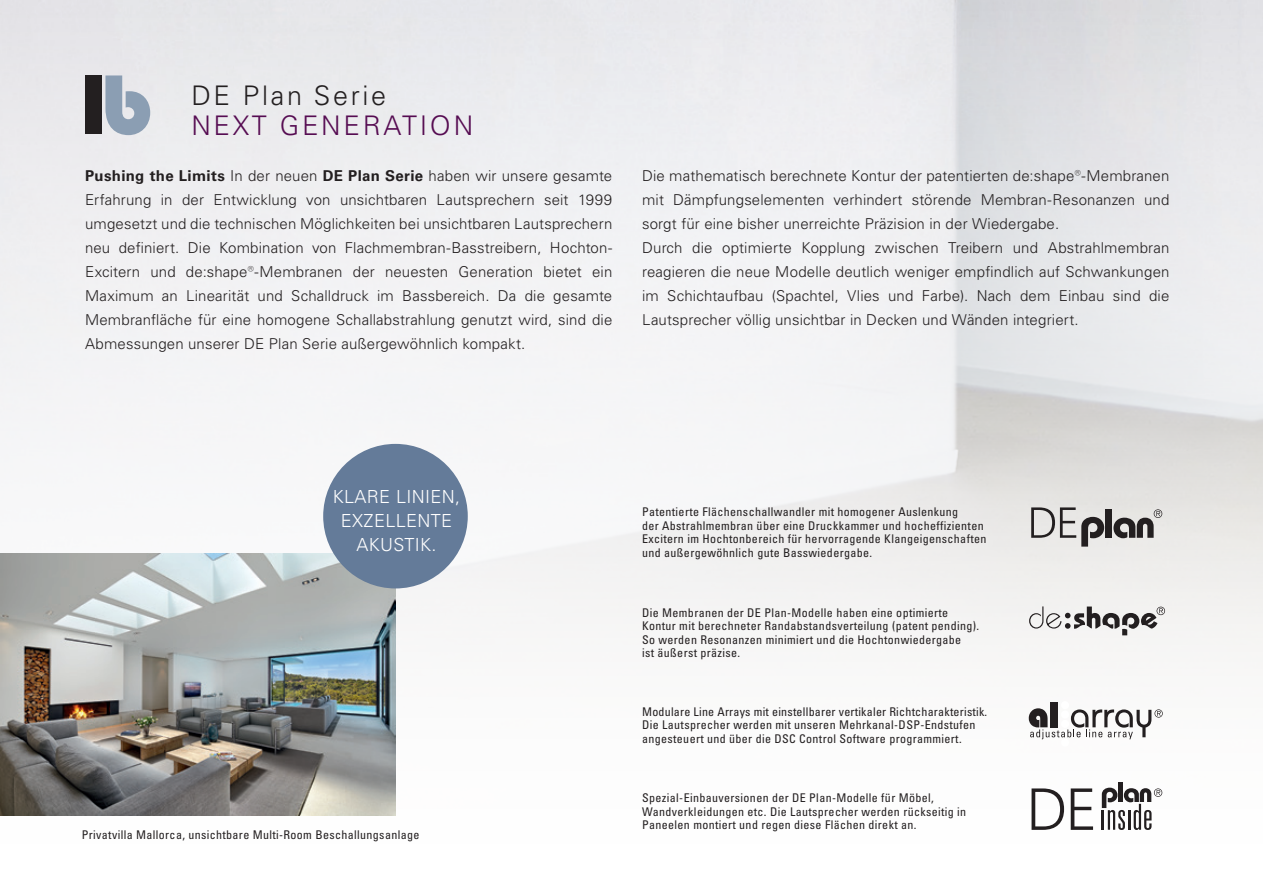
<style>
.page{position:relative;width:1263px;height:893px;background:#fff}
.page>*{position:absolute;margin:0;border:0;box-sizing:border-box;transform-origin:0 0}
.t1{font:300 27px "Univers LT Pro 45";letter-spacing:.1em;color:#560c52}
.t2{font:300 27px "Univers LT Pro 45";letter-spacing:.1em;color:#231f20}
.t3{font:300 18px/24px "Univers LT Pro 45";letter-spacing:.02em;color:#fff;text-align:center}
.t4{font:300 15px/24px "Univers LT Pro 45";letter-spacing:.01em;color:#231f20;text-align:justify}
.t5{font:condensed 12px/13.5px "Univers LT Pro";letter-spacing:.03em;color:#231f20}
.s1{font-family:"Univers LT Pro 65";font-weight:700}
</style>
<div class="page">
<img style="left:0;top:0;width:1263px;height:830px">
<img style="left:0;top:553px;width:395px;height:262px">
<div style="left:85px;top:75px;width:17px;height:59px;background:#231f20"></div>
<svg style="left:105px;top:75px;width:45px;height:60px;background:#acb8c7"></svg>
<div style="left:323px;top:444px;width:145px;height:144px;background:#647b99;border-radius:50%"></div>
<svg style="left:1031px;top:507px;width:73px;height:40px;background:#b2b0af"></svg>
<div style="left:1105px;top:509px;width:7px;height:29px;background:#231f20"></div>
<svg style="left:1113px;top:509px;width:49px;height:29px"></svg>
<div style="left:1050px;top:702px;width:7px;height:25px;background:#231f20"></div>
<div style="left:1061px;top:701px;width:8px;height:8px;background:#fff;border-radius:50%"></div>
<div style="left:1061px;top:738px;width:8px;height:9px;background:#fff;border-radius:50%"></div>
<svg style="left:1029px;top:708px;width:134px;height:31px"></svg>
<svg style="left:1029px;top:606px;width:136px;height:29px"></svg>
<svg style="left:1031px;top:788px;width:33px;height:42px"></svg>
<svg style="left:1071px;top:788px;width:22px;height:42px"></svg>
<div style="left:1118px;top:783px;width:5px;height:19px;background:#231f20"></div>
<svg style="left:1102px;top:788px;width:60px;height:42px"></svg>
<h1 class="t2" style="left:191px;top:77px;width:196px">DE Plan Serie</h1>
<h1 class="t1" style="left:191px;top:107px;width:283px">NEXT GENERATION</h1>
<p class="t4" style="left:85px;top:163px;width:529px"><span class="s1">Pushing the Limits</span> In der neuen <span class="s1">DE Plan Serie</span> haben wir unsere gesamte Erfahrung in der Entwicklung von unsichtbaren Lautsprechern seit 1999 umgesetzt und die technischen Möglichkeiten bei unsichtbaren Lautsprechern neu definiert. Die Kombination von Flachmembran-Basstreibern, Hochton-Excitern und de:shape®-Membranen der neuesten Generation bietet ein Maximum an Linearität und Schalldruck im Bassbereich. Da die gesamte Membranfläche für eine homogene Schallabstrahlung genutzt wird, sind die Abmessungen unserer DE Plan Serie außergewöhnlich kompakt.</p>
<p class="t4" style="left:642px;top:163px;width:529px;text-align:left">Die mathematisch berechnete Kontur der patentierten de:shape®-Membranen mit Dämpfungselementen verhindert störende Membran-Resonanzen und sorgt für eine bisher unerreichte Präzision in der Wiedergabe.<br>Durch die optimierte Kopplung zwischen Treibern und Abstrahlmembran reagieren die neue Modelle deutlich weniger empfindlich auf Schwankungen im Schichtaufbau (Spachtel, Vlies und Farbe). Nach dem Einbau sind die Lautsprecher völlig unsichtbar in Decken und Wänden integriert.</p>
<p class="t3" style="left:333px;top:484px;width:129px">KLARE LINIEN,<br>EXZELLENTE<br>AKUSTIK.</p>
<p class="t5" style="left:82px;top:828px;width:339px">Privatvilla Mallorca, unsichtbare Multi-Room Beschallungsanlage</p>
<p class="t5" style="left:642px;top:505px;width:346px">Patentierte Flächenschallwandler mit homogener Auslenkung<br>der Abstrahlmembran über eine Druckkammer und hocheffizienten Excitern im Hochtonbereich für hervorragende Klangeigenschaften und außergewöhnlich gute Basswiedergabe.</p>
<p class="t5" style="left:642px;top:605px;width:338px">Die Membranen der DE Plan-Modelle haben eine optimierte Kontur mit berechneter Randabstandsverteilung (patent pending).<br>So werden Resonanzen minimiert und die Hochtonwiedergabe<br>ist äußerst präzise.</p>
<p class="t5" style="left:642px;top:705px;width:347px">Modulare Line Arrays mit einstellbarer vertikaler Richtcharakteristik.<br>Die Lautsprecher werden mit unseren Mehrkanal-DSP-Endstufen angesteuert und über die DSC Control Software programmiert.</p>
<p class="t5" style="left:642px;top:791px;width:326px">Spezial-Einbauversionen der DE Plan-Modelle für Möbel,<br>Wandverkleidungen etc. Die Lautsprecher werden rückseitig in<br>Paneelen montiert und regen diese Flächen direkt an.</p>
</div>
